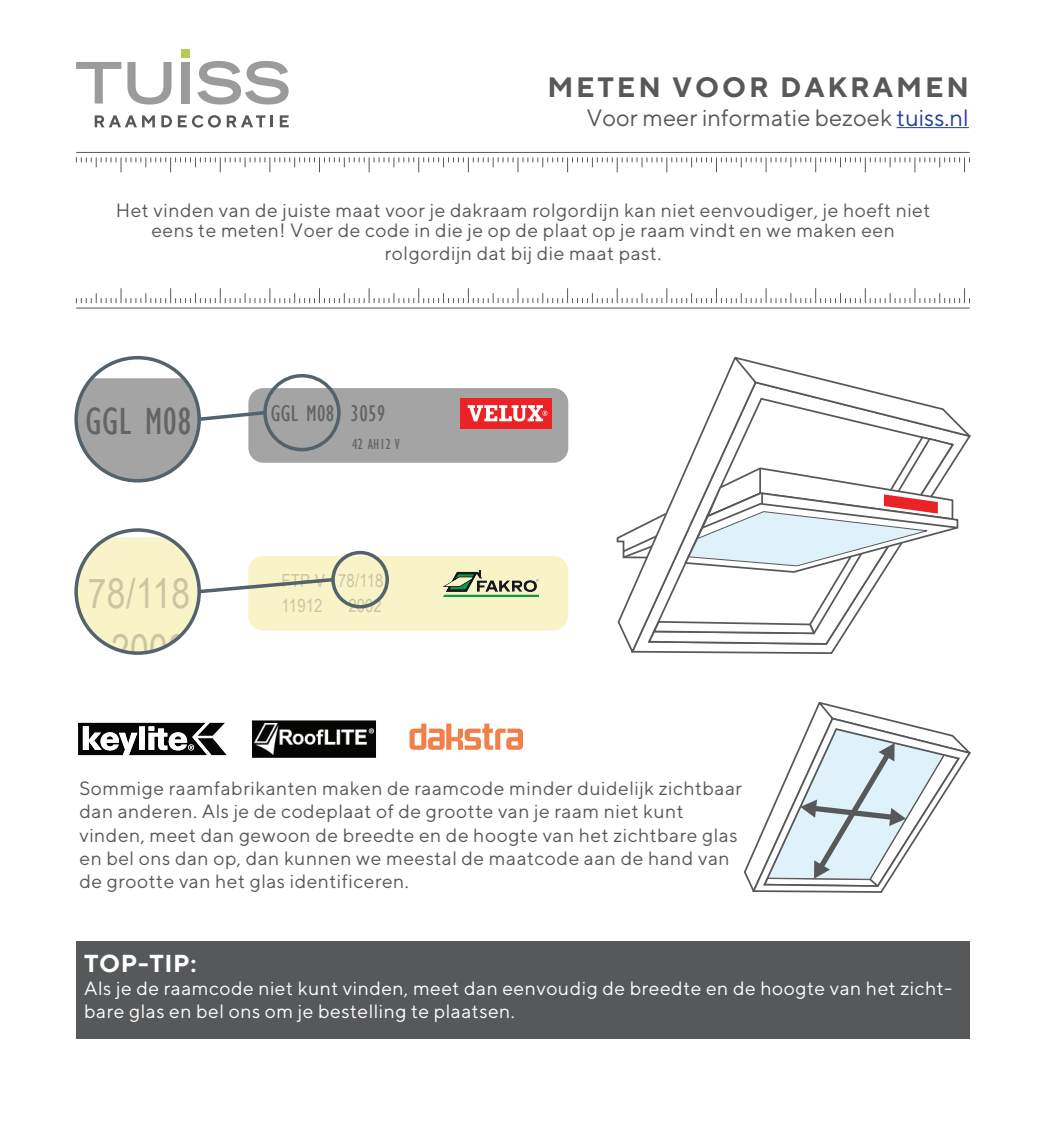
<style>
.page{position:relative;width:1042px;height:1138px;background:#fff}
.page>*{position:absolute;margin:0;border:0;box-sizing:border-box;transform-origin:0 0}
.t1{font:40.95px "Arial Narrow";letter-spacing:.01em;color:#ccc4a2}
.t2{font:condensed 38.85px "Gill Sans";letter-spacing:.01em;color:#636466}
.t3{font:700 28px "TT Norms";letter-spacing:.1em;color:#57585a}
.t4{font:700 24.5px "TT Norms";letter-spacing:.025em;color:#fff}
.t5{font:23.62px "TT Norms";color:#57585a}
.t6{font:condensed 23.28px "Gill Sans";letter-spacing:.01em;color:#636466}
.t7{font:19.25px/23.1px "TT Norms";letter-spacing:.025em;color:#57585a;text-align:center}
.t8{font:19.25px/23.1px "TT Norms";letter-spacing:.025em;color:#fff}
.t9{font:18.03px "Arial Narrow";letter-spacing:.01em;color:#ccc4a2}
.t10{font:condensed 15.05px "Gill Sans";letter-spacing:.01em;color:#636466}
.s1{color:#223f99}
</style>
<div class="page">
<hr style="left:76px;top:152px;width:893px;height:1px;background:#57585a">
<svg style="left:76px;top:157px;width:894px;height:15px"></svg>
<hr style="left:896px;top:127px;width:73px;height:1px;background:#223f99">
<div style="left:182px;top:50px;width:8px;height:8px;background:#b4cf50"></div>
<svg style="left:76px;top:62px;width:45px;height:41px"></svg>
<svg style="left:127px;top:62px;width:45px;height:42px"></svg>
<div style="left:182px;top:62px;width:8px;height:41px;background:#9c9b9b"></div>
<svg style="left:197px;top:61px;width:92px;height:43px"></svg>
<svg style="left:95px;top:115px;width:60px;height:12px"></svg>
<svg style="left:161px;top:115px;width:11px;height:12px"></svg>
<svg style="left:178px;top:115px;width:43px;height:13px"></svg>
<svg style="left:227px;top:115px;width:38px;height:12px"></svg>
<svg style="left:271px;top:115px;width:2px;height:12px"></svg>
<svg style="left:280px;top:115px;width:9px;height:12px"></svg>
<hr style="left:76px;top:307px;width:893px;height:1px;background:#57585a">
<svg style="left:76px;top:288px;width:894px;height:15px"></svg>
<svg style="left:625px;top:356px;width:346px;height:298px"></svg>
<svg style="left:616px;top:435px;width:343px;height:204px"></svg>
<div style="left:248px;top:388px;width:320px;height:74px;background:#a4a4a4;border-radius:15px"></div>
<div style="left:460px;top:398px;width:91px;height:30px;background:#ec2326"></div>
<svg style="left:468px;top:405px;width:79px;height:16px"></svg>
<div style="left:263px;top:374px;width:78px;height:77px;border:4px solid #54626c;border-radius:50%"></div>
<svg style="left:76px;top:378px;width:193px;height:102px"></svg>
<div style="left:248px;top:555px;width:320px;height:75px;background:#f8f4c8;border-radius:15px"></div>
<img style="left:443px;top:570px;width:95px;height:26px">
<div style="left:331px;top:550px;width:58px;height:58px;border:4px solid #54626c;border-radius:50%"></div>
<svg style="left:76px;top:537px;width:261px;height:116px"></svg>
<svg style="left:744px;top:702px;width:227px;height:191px"></svg>
<img style="left:409px;top:723px;width:114px;height:27px">
<img style="left:78px;top:722px;width:149px;height:34px">
<div style="left:252px;top:720px;width:124px;height:37px;background:#050504;border:2px solid #050504"></div>
<img style="left:255px;top:723px;width:118px;height:31px">
<div style="left:76px;top:941px;width:893px;height:97px;background:#57585a"></div>
<h3 class="t3" style="left:547px;top:70px;width:423px">METEN VOOR DAKRAMEN</h3>
<p class="t5" style="left:586px;top:103px;width:384px">Voor meer informatie bezoek <span class="s1">tuiss.nl</span></p>
<p class="t7" style="left:116px;top:200px;width:816px;line-height:19.6px">Het vinden van de juiste maat voor je dakraam rolgordijn kan niet eenvoudiger, je hoeft niet eens te meten! Voer de code in die je op de plaat op je raam vindt en we maken een</p>
<p class="t7" style="left:385px;top:241px;width:278px">rolgordijn dat bij die maat past.</p>
<p class="t6" style="left:271px;top:400px;width:116px">GGL M08 3059</p>
<p class="t10" style="left:352px;top:435px;width:49px">42 AH12 V</p>
<h2 class="t2" style="left:86px;top:398px;width:192px">GGL M08 3059</h2>
<h1 class="t1" style="left:1px;top:563px;width:191px">P-V 78/118</h1>
<h1 class="t1" style="left:111px;top:619px;width:78px">2002</h1>
<p class="t9" style="left:282px;top:567px;width:103px">FTP-V 78/118</p>
<p class="t9" style="left:282px;top:592px;width:42px">11912</p>
<p class="t9" style="left:348px;top:592px;width:35px">2002</p>
<p class="t7" style="left:79px;top:776px;width:664px;text-align:left">Sommige raamfabrikanten maken de raamcode minder duidelijk zichtbaar dan anderen. Als je de codeplaat of de grootte van je raam niet kunt vinden, meet dan gewoon de breedte en de hoogte van het zichtbare glas en bel ons dan op, dan kunnen we meestal de maatcode aan de hand van de grootte van het glas identificeren.</p>
<p class="t4" style="left:84px;top:947px;width:114px">TOP-TIP:</p>
<p class="t8" style="left:84px;top:975px;width:870px">Als je de raamcode niet kunt vinden, meet dan eenvoudig de breedte en de hoogte van het zicht&shy;bare glas en bel ons om je bestelling te plaatsen.</p>
</div>
